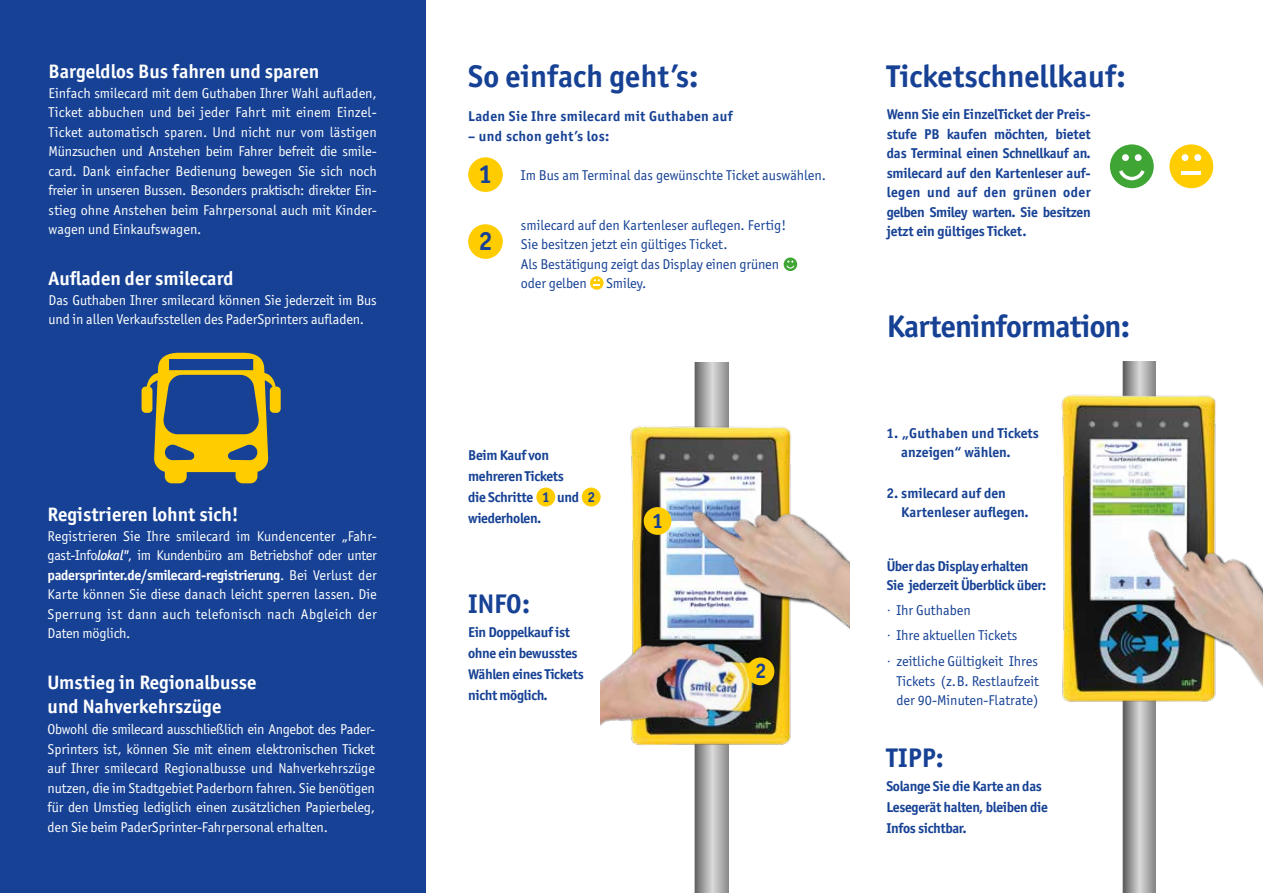
<style>
.page{position:relative;width:1263px;height:893px;background:#fff}
.page>*{position:absolute;margin:0;border:0;box-sizing:border-box;transform-origin:0 0}
.t1{font:700 31.5px "Officina Sans ITC Pro";color:#164194}
.t2{font:700 31.5px "Officina Sans ITC Pro";letter-spacing:-.025em;color:#164194}
.t3{font:700 27px "Officina Sans ITC Pro";color:#164194}
.t4{font:700 26.25px "Officina Sans ITC Pro";color:#164194}
.t5{font:700 21px "Officina Sans ITC Pro";color:#164194}
.t6{font:700 19.5px/23.4px "Officina Sans ITC Pro";color:#fff}
.t7{font:700 14.4px "Officina Sans ITC Pro";color:#164194}
.t8{font:14.25px/19.5px "Officina Sans ITC Pro";letter-spacing:-.01em;color:#fff;text-align:justify}
.t9{font:700 14.25px/19.5px "Officina Sans ITC Pro";letter-spacing:-.025em;color:#164194}
.t10{font:14.25px/19.5px "Officina Sans ITC Pro";color:#164194}
.t11{font:700 14.25px/19.5px "Officina Sans ITC Pro";color:#164194}
.t12{font:700 14.25px "Officina Sans ITC Pro";letter-spacing:.025em;color:#164194}
.s1{font-weight:500;font-style:italic}
.s2{font-weight:700}
</style>
<div class="page">
<svg style="left:695px;top:362px;width:34px;height:531px;background:#a7a7a7"></svg>
<img style="left:630px;top:417px;width:161px;height:326px">
<img style="left:600px;top:619px;width:187px;height:146px">
<img style="left:669px;top:451px;width:181px;height:236px">
<div style="left:644px;top:507px;width:27px;height:28px;background:#fc0;border-radius:50%"></div>
<div style="left:747px;top:657px;width:27px;height:28px;background:#fc0;border-radius:50%"></div>
<div style="left:0;top:0;width:425px;height:893px;background:#164194"></div>
<svg style="left:1123px;top:361px;width:32px;height:532px;background:#a5a5a5"></svg>
<img style="left:1061px;top:386px;width:155px;height:316px">
<img style="left:1122px;top:492px;width:141px;height:240px">
<svg style="left:784px;top:257px;width:13px;height:14px"></svg>
<svg style="left:786px;top:260px;width:8px;height:9px"></svg>
<div style="left:1169px;top:144px;width:44px;height:44px;background:#fc0;border-radius:50%"></div>
<div style="left:1181px;top:154px;width:7px;height:7px;background:#fff;border-radius:50%"></div>
<div style="left:1194px;top:154px;width:7px;height:7px;background:#fff;border-radius:50%"></div>
<hr style="left:1181px;top:171px;width:20px;height:4px;background:#fff">
<div style="left:1110px;top:144px;width:44px;height:44px;background:#3fa535;border-radius:50%"></div>
<svg style="left:1119px;top:170px;width:25px;height:10px"></svg>
<div style="left:1122px;top:154px;width:7px;height:7px;background:#fff;border-radius:50%"></div>
<div style="left:1135px;top:154px;width:7px;height:7px;background:#fff;border-radius:50%"></div>
<div style="left:468px;top:157px;width:35px;height:35px;background:#fc0;border-radius:50%"></div>
<div style="left:468px;top:224px;width:35px;height:35px;background:#fc0;border-radius:50%"></div>
<svg style="left:142px;top:353px;width:139px;height:130px"></svg>
<svg style="left:590px;top:276px;width:14px;height:14px"></svg>
<svg style="left:594px;top:279px;width:6px;height:7px"></svg>
<div style="left:536px;top:488px;width:19px;height:18px;background:#fc0;border-radius:50%"></div>
<div style="left:582px;top:488px;width:19px;height:18px;background:#fc0;border-radius:50%"></div>
<h3 class="t6" style="left:49px;top:60px;width:272px">Bargeldlos Bus fahren und sparen</h3>
<p class="t8" style="left:49px;top:83px;width:330px">Einfach smilecard mit dem Guthaben Ihrer Wahl aufladen, Ticket abbuchen und bei jeder Fahrt mit einem Einzel-Ticket automatisch sparen. Und nicht nur vom lästigen Münzsuchen und Anstehen beim Fahrer befreit die smile&shy;card. Dank einfacher Bedienung bewegen Sie sich noch freier in unseren Bussen. Besonders praktisch: direkter Ein&shy;stieg ohne Anstehen beim Fahrpersonal auch mit Kinder&shy;wagen und Einkaufswagen.</p>
<h3 class="t6" style="left:49px;top:267px;width:187px">Aufladen der smilecard</h3>
<p class="t8" style="left:49px;top:290px;width:330px">Das Guthaben Ihrer smilecard können Sie jederzeit im Bus und in allen Verkaufsstellen des PaderSprinters aufladen.</p>
<h1 class="t1" style="left:468px;top:57px;width:232px">So einfach geht’s:</h1>
<p class="t12" style="left:468px;top:108px;width:266px">Laden Sie Ihre smilecard mit Guthaben auf</p>
<p class="t12" style="left:468px;top:127px;width:143px">– und schon geht’s los:</p>
<p class="t10" style="left:521px;top:165px;width:307px">Im Bus am Terminal das gewünschte Ticket auswählen.</p>
<p class="t10" style="left:521px;top:215px;width:267px">smilecard auf den Kartenleser auflegen. Fertig!<br>Sie besitzen jetzt ein gültiges Ticket.<br>Als Bestätigung zeigt das Display einen grünen oder gelben</p>
<h3 class="t4" style="left:478px;top:158px;width:16px">1</h3>
<h3 class="t4" style="left:478px;top:225px;width:16px">2</h3>
<p class="t10" style="left:606px;top:273px;width:42px">Smiley.</p>
<p class="t9" style="left:468px;top:445px;width:97px;line-height:21px">Beim Kauf von mehreren Tickets die Schritte</p>
<p class="t7" style="left:542px;top:488px;width:9px">1</p>
<p class="t7" style="left:587px;top:488px;width:9px">2</p>
<p class="t9" style="left:557px;top:488px;width:23px">und</p>
<h3 class="t6" style="left:48px;top:503px;width:193px">Registrieren lohnt sich!</h3>
<p class="t9" style="left:468px;top:509px;width:75px">wiederholen.</p>
<p class="t8" style="left:48px;top:526px;width:331px">Registrieren Sie Ihre smilecard im Kundencenter „Fahr&shy;gast-Info<span class="s1">lokal"</span>, im Kundenbüro am Betriebshof oder unter <span class="s2">padersprinter.de/smilecard-registrierung</span>. Bei Verlust der Karte können Sie diese danach leicht sperren lassen. Die Sperrung ist dann auch telefonisch nach Abgleich der Daten möglich.</p>
<h2 class="t3" style="left:468px;top:587px;width:64px">INFO:</h2>
<p class="t9" style="left:468px;top:621px;width:117px;line-height:21px">Ein Doppelkauf ist ohne ein bewusstes<br>Wählen eines Tickets nicht möglich.</p>
<h3 class="t6" style="left:48px;top:671px;width:210px">Umstieg in Regionalbusse und Nahverkehrszüge</h3>
<p class="t8" style="left:48px;top:720px;width:329px">Obwohl die smilecard ausschließlich ein Angebot des Pader-Sprinters ist, können Sie mit einem elektronischen Ticket auf Ihrer smilecard Regionalbusse und Nahverkehrszüge nutzen, die im Stadtgebiet Paderborn fahren. Sie benötigen für den Umstieg lediglich einen zusätzlichen Papierbeleg, den Sie beim PaderSprinter-Fahrpersonal erhalten.</p>
<h3 class="t5" style="left:652px;top:508px;width:13px">1</h3>
<h3 class="t5" style="left:755px;top:658px;width:13px">2</h3>
<h1 class="t1" style="left:887px;top:56px;width:240px">Ticketschnellkauf:</h1>
<p class="t9" style="left:887px;top:104px;width:206px;text-align:justify">Wenn Sie ein EinzelTicket der Preis&shy;stufe PB kaufen möchten, bietet das Terminal einen Schnellkauf an. smilecard auf den Kartenleser auf&shy;legen und auf den grünen oder gelben Smiley warten. Sie besitzen jetzt ein gültiges Ticket.</p>
<h1 class="t2" style="left:887px;top:307px;width:245px">Karteninformation:</h1>
<p class="t11" style="left:901px;top:423px;width:139px;text-indent:-15px">1. „Guthaben und Tickets anzeigen“ wählen.</p>
<p class="t11" style="left:901px;top:483px;width:129px;text-indent:-15px">2. smilecard auf den<br>Kartenleser auflegen.</p>
<p class="t9" style="left:887px;top:556px;width:161px">Über das Display erhalten<br>Sie jederzeit Überblick über:</p>
<p class="t10" style="left:887px;top:597px;width:153px;line-height:26px">· Ihr Guthaben<br>· Ihre aktuellen Tickets<br>· zeitliche Gültigkeit Ihres</p>
<p class="t10" style="left:896px;top:671px;width:144px">Tickets (z.B. Restlaufzeit der 90-Minuten-Flatrate)</p>
<h2 class="t3" style="left:886px;top:741px;width:59px">TIPP:</h2>
<p class="t9" style="left:886px;top:775px;width:163px;line-height:21px">Solange Sie die Karte an das<br>Lesegerät halten, bleiben die<br>Infos sichtbar.</p>
</div>
